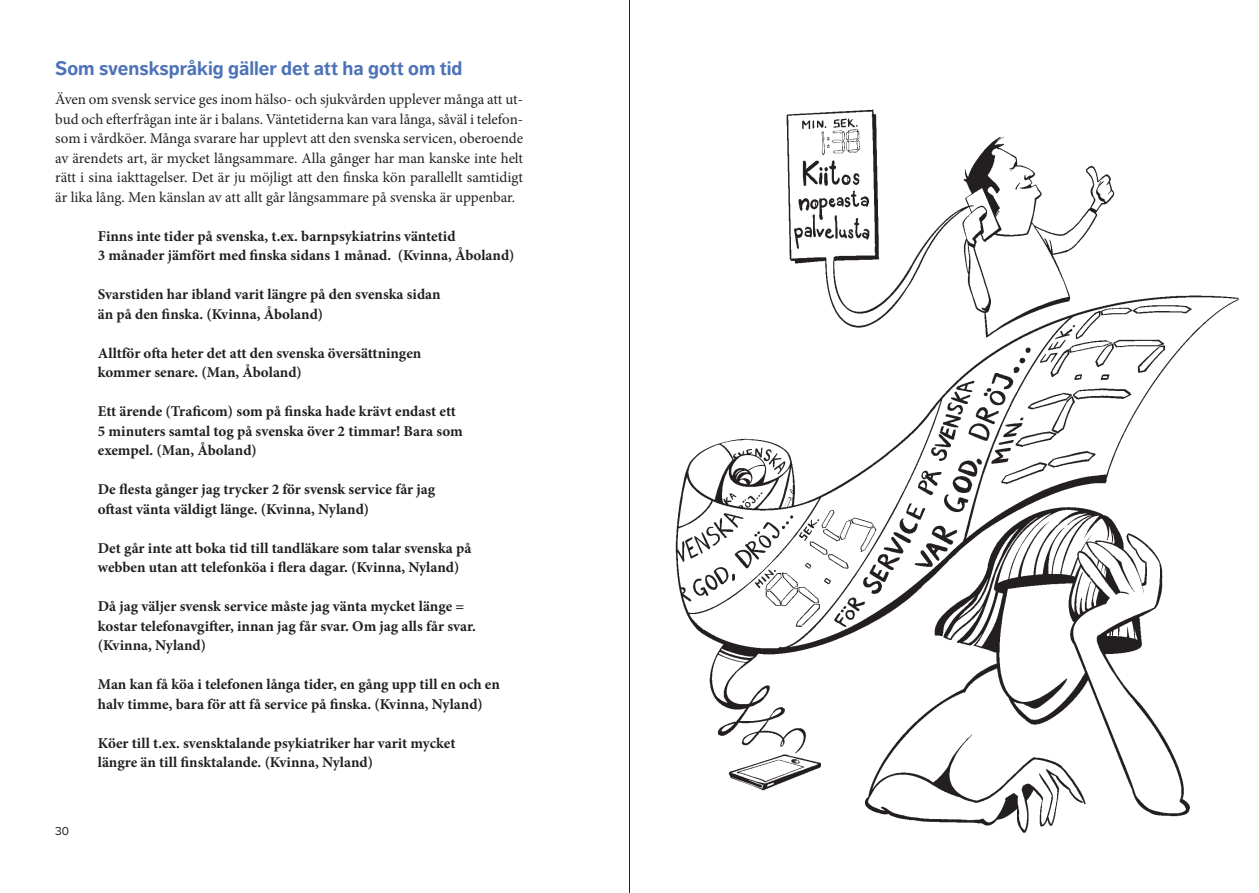
<style>
.page{position:relative;width:1259px;height:893px;background:#fff}
.page>*{position:absolute;margin:0;border:0;box-sizing:border-box;transform-origin:0 0}
.t1{font:700 19.5px "Dagny Pro";color:#4d72b8}
.t2{font:700 15px/19.5px "Minion Pro";color:#231f20}
.t3{font:15px/19.5px "Minion Pro";letter-spacing:-.005em;color:#231f20;text-align:justify}
.t4{font:12px "Proxima Nova";color:#231f20}
</style>
<div class="page">
<img style="left:675px;top:109px;width:564px;height:724px">
<hr style="left:629px;top:0;width:1px;height:893px;background:#231f20">
<h1 class="t1" style="left:55px;top:56px;width:409px">Som svenskspråkig gäller det att ha gott om tid</h1>
<p class="t3" style="left:55px;top:90px;width:469px">Även om svensk service ges inom hälso- och sjukvården upplever många att ut&shy;bud och efterfrågan inte är i balans. Väntetiderna kan vara långa, såväl i telefon&shy;som i vårdköer. Många svarare har upplevt att den svenska servicen, oberoende av ärendets art, är mycket långsammare. Alla gånger har man kanske inte helt rätt i sina iakttagelser. Det är ju möjligt att den finska kön parallellt samtidigt är lika lång. Men känslan av att allt går långsammare på svenska är uppenbar.</p>
<p class="t2" style="left:98px;top:226px;width:418px">Finns inte tider på svenska, t.ex. barnpsykiatrins väntetid<br>3 månader jämfört med finska sidans 1 månad. (Kvinna, Åboland)</p>
<p class="t2" style="left:98px;top:284px;width:344px">Svarstiden har ibland varit längre på den svenska sidan än på den finska. (Kvinna, Åboland)</p>
<p class="t2" style="left:98px;top:343px;width:325px">Alltför ofta heter det att den svenska översättningen kommer senare. (Man, Åboland)</p>
<p class="t2" style="left:98px;top:401px;width:366px">Ett ärende (Traficom) som på finska hade krävt endast ett<br>5 minuters samtal tog på svenska över 2 timmar! Bara som exempel. (Man, Åboland)</p>
<p class="t2" style="left:98px;top:479px;width:339px">De flesta gånger jag trycker 2 för svensk service får jag oftast vänta väldigt länge. (Kvinna, Nyland)</p>
<p class="t2" style="left:98px;top:538px;width:375px">Det går inte att boka tid till tandläkare som talar svenska på webben utan att telefonköa i flera dagar. (Kvinna, Nyland)</p>
<p class="t2" style="left:98px;top:596px;width:380px">Då jag väljer svensk service måste jag vänta mycket länge = kostar telefonavgifter, innan jag får svar. Om jag alls får svar. (Kvinna, Nyland)</p>
<p class="t2" style="left:98px;top:674px;width:403px">Man kan få köa i telefonen långa tider, en gång upp till en och en halv timme, bara för att få service på finska. (Kvinna, Nyland)</p>
<p class="t2" style="left:98px;top:733px;width:359px">Köer till t.ex. svensktalande psykiatriker har varit mycket längre än till finsktalande. (Kvinna, Nyland)</p>
<p class="t4" style="left:55px;top:822px;width:16px">30</p>
</div>
